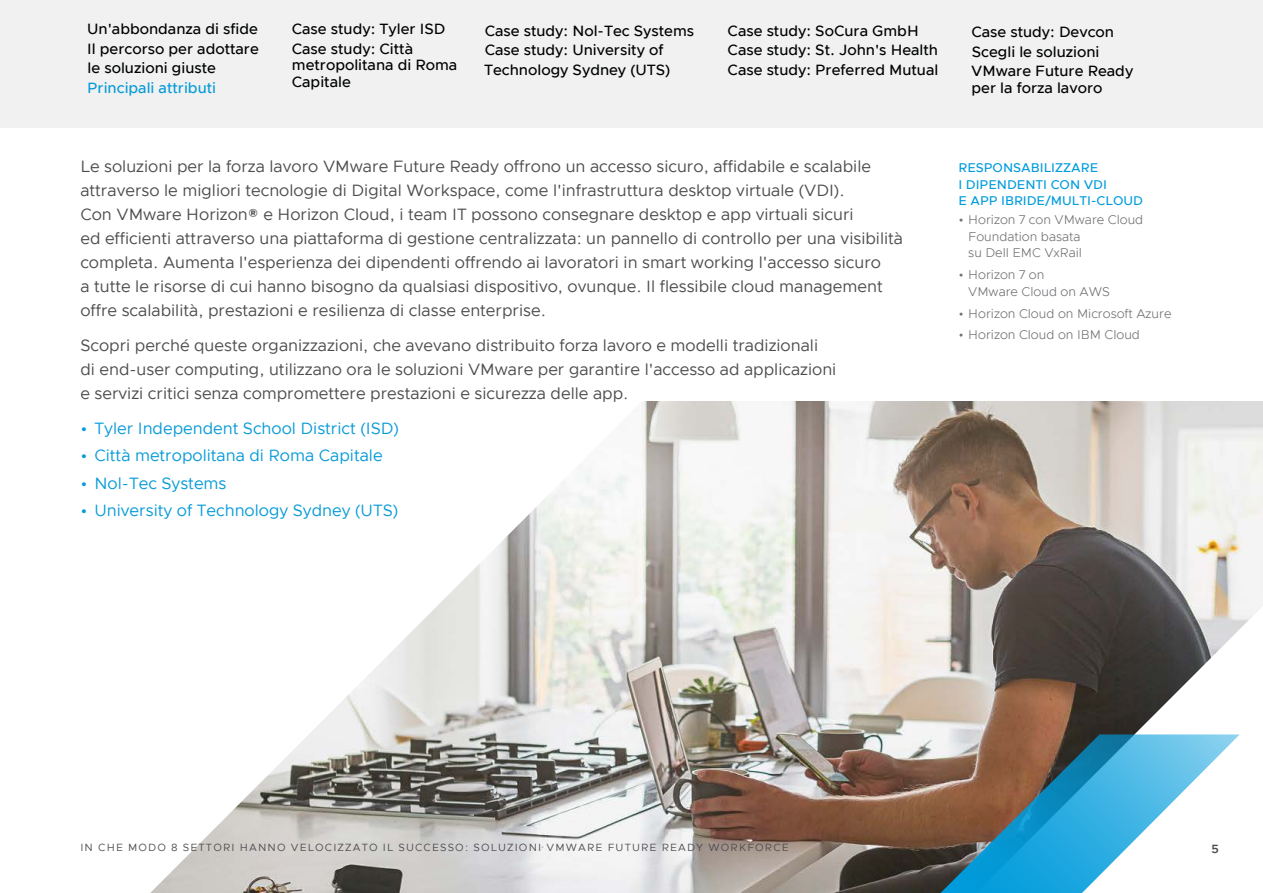
<style>
.page{position:relative;width:1263px;height:893px;background:#fff}
.page>*{position:absolute;margin:0;border:0;box-sizing:border-box;transform-origin:0 0}
.EB-BODY_TEXT{font:16.5px/24px "Metropolis";color:#4d4d4f}
.t1{font:16.5px "Metropolis";color:#079bd7}
.EB-NAV_BAR{font:500 15px/19.5px "Metropolis";color:#000101}
.EB-NAV_BAR-2{font:500 15px "Metropolis";color:#079bd7}
.t2{font:300 12.75px/16.5px "Metropolis";color:#717175}
.EB-SIDEBAR-HEAD-AllC{font:500 12.75px/16.5px "Metropolis";color:#009cdc}
.t3{font:600 12px "Metropolis";color:#4d4d4f}
.t4{font:10.5px "Metropolis";letter-spacing:.11em;color:#4d4d4f}
.s1{color:#009cdc}
</style>
<div class="page">
<svg style="left:1225px;top:606px;width:37px;height:38px"></svg>
<svg style="left:150px;top:401px;width:1075px;height:492px"></svg>
<div style="left:0;top:0;width:1263px;height:128px;background:#f1f1f1"></div>
<p class="EB-NAV_BAR" style="left:87px;top:19px;width:172px">Un'abbondanza di sfide</p>
<p class="EB-NAV_BAR" style="left:87px;top:39px;width:173px">Il percorso per adottare le soluzioni giuste</p>
<p class="EB-NAV_BAR-2" style="left:87px;top:78px;width:130px">Principali attributi</p>
<p class="EB-NAV_BAR" style="left:292px;top:19px;width:155px">Case study: Tyler ISD<br>Case study: Città</p>
<p class="EB-NAV_BAR" style="left:292px;top:57px;width:167px;line-height:16.5px">metropolitana di Roma<br>Capitale</p>
<p class="EB-NAV_BAR" style="left:484px;top:21px;width:212px">Case study: Nol-Tec Systems<br>Case study: University of<br>Technology Sydney (UTS)</p>
<p class="EB-NAV_BAR" style="left:727px;top:21px;width:212px">Case study: SoCura GmbH<br>Case study: St. John's Health<br>Case study: Preferred Mutual</p>
<p class="EB-NAV_BAR" style="left:971px;top:22px;width:164px">Case study: Devcon<br>Scegli le soluzioni<br>VMware Future Ready</p>
<p class="EB-NAV_BAR" style="left:971px;top:78px;width:132px">per la forza lavoro</p>
<p class="EB-BODY_TEXT" style="left:80px;top:155px;width:824px">Le soluzioni per la forza lavoro VMware Future Ready offrono un accesso sicuro, affidabile e scalabile attraverso le migliori tecnologie di Digital Workspace, come l'infrastruttura desktop virtuale (VDI).<br>Con VMware Horizon® e Horizon Cloud, i team IT possono consegnare desktop e app virtuali sicuri<br>ed efficienti attraverso una piattaforma di gestione centralizzata: un pannello di controllo per una visibilità completa. Aumenta l'esperienza dei dipendenti offrendo ai lavoratori in smart working l'accesso sicuro<br>a tutte le risorse di cui hanno bisogno da qualsiasi dispositivo, ovunque. Il flessibile cloud management offre scalabilità, prestazioni e resilienza di classe enterprise.</p>
<p class="EB-BODY_TEXT" style="left:80px;top:334px;width:757px">Scopri perché queste organizzazioni, che avevano distribuito forza lavoro e modelli tradizionali di end-user computing, utilizzano ora le soluzioni VMware per garantire l'accesso ad applicazioni e servizi critici senza compromettere prestazioni e sicurezza delle app.</p>
<p class="t1" style="left:80px;top:418px;width:320px"><span class="s1">• T</span>yler Independent School District (ISD)</p>
<p class="t1" style="left:80px;top:445px;width:304px">• Città metropolitana di Roma Capitale</p>
<p class="t1" style="left:80px;top:473px;width:148px">• Nol-Tec Systems</p>
<p class="t1" style="left:80px;top:500px;width:319px">• University of Technology Sydney (UTS)</p>
<p class="EB-SIDEBAR-HEAD-AllC" style="left:958px;top:160px;width:186px">RESPONSABILIZZARE<br>I DIPENDENTI CON VDI<br>E APP IBRIDE/MULTI-CLOUD</p>
<p class="t2" style="left:968px;top:212px;width:177px;text-indent:-10px">• Horizon 7 con VMware Cloud<br>Foundation basata<br>su Dell EMC VxRail</p>
<p class="t2" style="left:968px;top:266px;width:143px;text-indent:-10px">• Horizon 7 on<br>VMware Cloud on AWS</p>
<p class="t2" style="left:958px;top:305px;width:214px">• Horizon Cloud on Microsoft Azure</p>
<p class="t2" style="left:958px;top:327px;width:183px">• Horizon Cloud on IBM Cloud</p>
<p class="t4" style="left:80px;top:841px;width:710px">IN CHE MODO 8 SETTORI HANNO VELOCIZZATO IL SUCCESSO: SOLUZIONI VMWARE FUTURE READY WORKFORCE</p>
<p class="t3" style="left:1211px;top:841px;width:9px">5</p>
</div>
